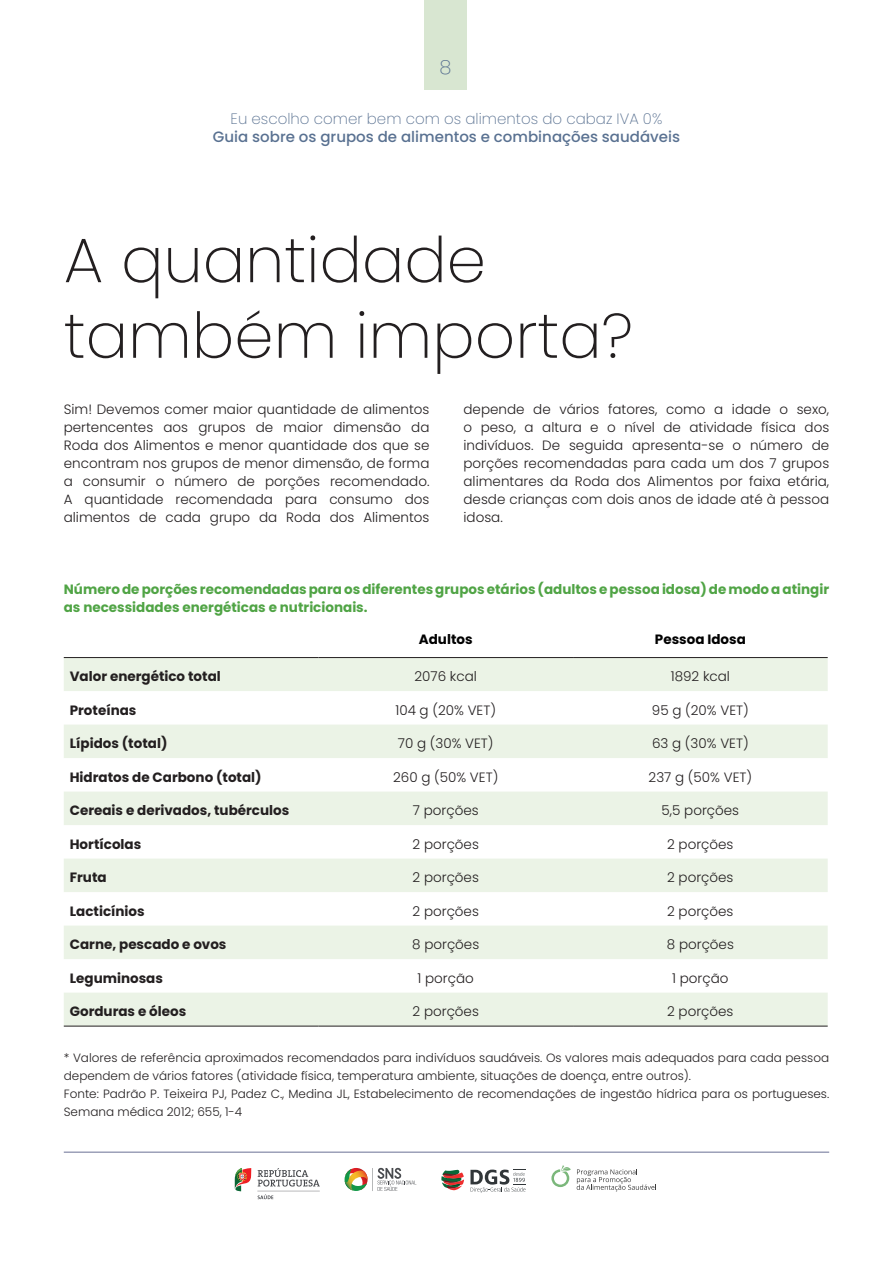
<style>
.page{position:relative;width:893px;height:1263px;background:#fff}
.page>*{position:absolute;margin:0;border:0;box-sizing:border-box;transform-origin:0 0}
.t1{font:200 63px/75.6px "Poppins";color:#231f20}
.t2{font:200 19.5px "Poppins";color:#597191}
.t3{font:500 15px "Poppins";color:#597191}
.t4{font:200 15px "Poppins";color:#597191}
.t5{font:300 13.5px/18px "Poppins";color:#231f20;text-align:justify}
.t6{font:700 13.5px "Poppins";color:#231f20}
.t7{font:700 13.5px/18px "Poppins";color:#50a445}
.t8{font:700 13.5px "Poppins";color:#000}
.t9{font:300 12px/18px "Poppins";color:#231f20}
</style>
<div class="page">
<div style="left:424px;top:0;width:43px;height:90px;background:#d8e6d1"></div>
<svg style="left:551px;top:1165px;width:20px;height:22px"></svg>
<svg style="left:577px;top:1169px;width:79px;height:22px"></svg>
<svg style="left:235px;top:1168px;width:16px;height:23px"></svg>
<svg style="left:257px;top:1168px;width:63px;height:31px"></svg>
<svg style="left:345px;top:1168px;width:71px;height:23px"></svg>
<svg style="left:441px;top:1169px;width:23px;height:21px"></svg>
<svg style="left:470px;top:1169px;width:55px;height:24px"></svg>
<svg style="left:64px;top:658px;width:764px;height:368px;fill:#ebf3e6"></svg>
<hr style="left:64px;top:1026px;width:254px;height:1px;background:#231f20">
<hr style="left:318px;top:1026px;width:255px;height:1px;background:#231f20">
<hr style="left:573px;top:1026px;width:255px;height:1px;background:#231f20">
<hr style="left:64px;top:657px;width:254px;height:1px;background:#231f20">
<hr style="left:318px;top:657px;width:255px;height:1px;background:#231f20">
<hr style="left:573px;top:657px;width:255px;height:1px;background:#231f20">
<hr style="left:64px;top:1152px;width:765px;height:1px;background:#697094">
<h2 class="t2" style="left:439px;top:56px;width:14px">8</h2>
<p class="t4" style="left:231px;top:110px;width:433px">Eu escolho comer bem com os alimentos do cabaz IVA 0%</p>
<p class="t3" style="left:213px;top:128px;width:469px">Guia sobre os grupos de alimentos e combinações saudáveis</p>
<p class="t1" style="left:64px;top:223px;width:571px">A quantidade também importa?</p>
<p class="t5" style="left:64px;top:400px;width:367px">Sim! Devemos comer maior quantidade de alimentos pertencentes aos grupos de maior dimensão da Roda dos Alimentos e menor quantidade dos que se encontram nos grupos de menor dimensão, de forma a consumir o número de porções recomendado.<br>A quantidade recomendada para consumo dos alimentos de cada grupo da Roda dos Alimentos</p>
<p class="t5" style="left:463px;top:400px;width:367px">depende de vários fatores, como a idade o sexo, o peso, a altura e o nível de atividade física dos indivíduos. De seguida apresenta-se o número de porções recomendadas para cada um dos 7 grupos alimentares da Roda dos Alimentos por faixa etária, desde crianças com dois anos de idade até à pessoa idosa.</p>
<p class="t7" style="left:64px;top:580px;width:767px">Número de porções recomendadas para os diferentes grupos etários (adultos e pessoa idosa) de modo a atingir as necessidades energéticas e nutricionais.</p>
<p class="t8" style="left:419px;top:632px;width:55px">Adultos</p>
<p class="t8" style="left:655px;top:632px;width:92px">Pessoa Idosa</p>
<p class="t6" style="left:70px;top:669px;width:153px">Valor energético total</p>
<p class="t5" style="left:415px;top:668px;width:64px">2076 kcal</p>
<p class="t5" style="left:671px;top:668px;width:61px">1892 kcal</p>
<p class="t6" style="left:70px;top:702px;width:68px">Proteínas</p>
<p class="t5" style="left:395px;top:701px;width:102px">104 g (20% VET)</p>
<p class="t5" style="left:652px;top:701px;width:98px">95 g (20% VET)</p>
<p class="t6" style="left:70px;top:736px;width:99px">Lípidos (total)</p>
<p class="t5" style="left:398px;top:735px;width:97px">70 g (30% VET)</p>
<p class="t5" style="left:652px;top:735px;width:98px">63 g (30% VET)</p>
<p class="t6" style="left:70px;top:769px;width:193px">Hidratos de Carbono (total)</p>
<p class="t5" style="left:393px;top:768px;width:107px">260 g (50% VET)</p>
<p class="t5" style="left:649px;top:768px;width:105px">237 g (50% VET)</p>
<p class="t6" style="left:70px;top:803px;width:221px">Cereais e derivados, tubérculos</p>
<p class="t5" style="left:413px;top:802px;width:67px">7 porções</p>
<p class="t5" style="left:662px;top:802px;width:79px">5,5 porções</p>
<p class="t6" style="left:70px;top:836px;width:73px">Hortícolas</p>
<p class="t5" style="left:413px;top:835px;width:68px">2 porções</p>
<p class="t5" style="left:667px;top:835px;width:68px">2 porções</p>
<p class="t6" style="left:70px;top:870px;width:38px">Fruta</p>
<p class="t5" style="left:413px;top:869px;width:68px">2 porções</p>
<p class="t5" style="left:667px;top:869px;width:68px">2 porções</p>
<p class="t6" style="left:70px;top:903px;width:76px">Lacticínios</p>
<p class="t5" style="left:413px;top:902px;width:68px">2 porções</p>
<p class="t5" style="left:667px;top:902px;width:68px">2 porções</p>
<p class="t6" style="left:70px;top:937px;width:158px">Carne, pescado e ovos</p>
<p class="t5" style="left:412px;top:936px;width:69px">8 porções</p>
<p class="t5" style="left:667px;top:936px;width:69px">8 porções</p>
<p class="t6" style="left:70px;top:970px;width:95px">Leguminosas</p>
<p class="t5" style="left:418px;top:969px;width:58px">1 porção</p>
<p class="t5" style="left:672px;top:969px;width:58px">1 porção</p>
<p class="t6" style="left:70px;top:1004px;width:118px">Gorduras e óleos</p>
<p class="t5" style="left:413px;top:1003px;width:68px">2 porções</p>
<p class="t5" style="left:667px;top:1003px;width:68px">2 porções</p>
<p class="t9" style="left:64px;top:1049px;width:767px">* Valores de referência aproximados recomendados para indivíduos saudáveis. Os valores mais adequados para cada pessoa dependem de vários fatores (atividade física, temperatura ambiente, situações de doença, entre outros).</p>
<p class="t9" style="left:64px;top:1085px;width:767px">Fonte: Padrão P. Teixeira PJ, Padez C., Medina JL, Estabelecimento de recomendações de ingestão hídrica para os portugueses.<br>Semana médica 2012; 655, 1-4</p>
</div>
